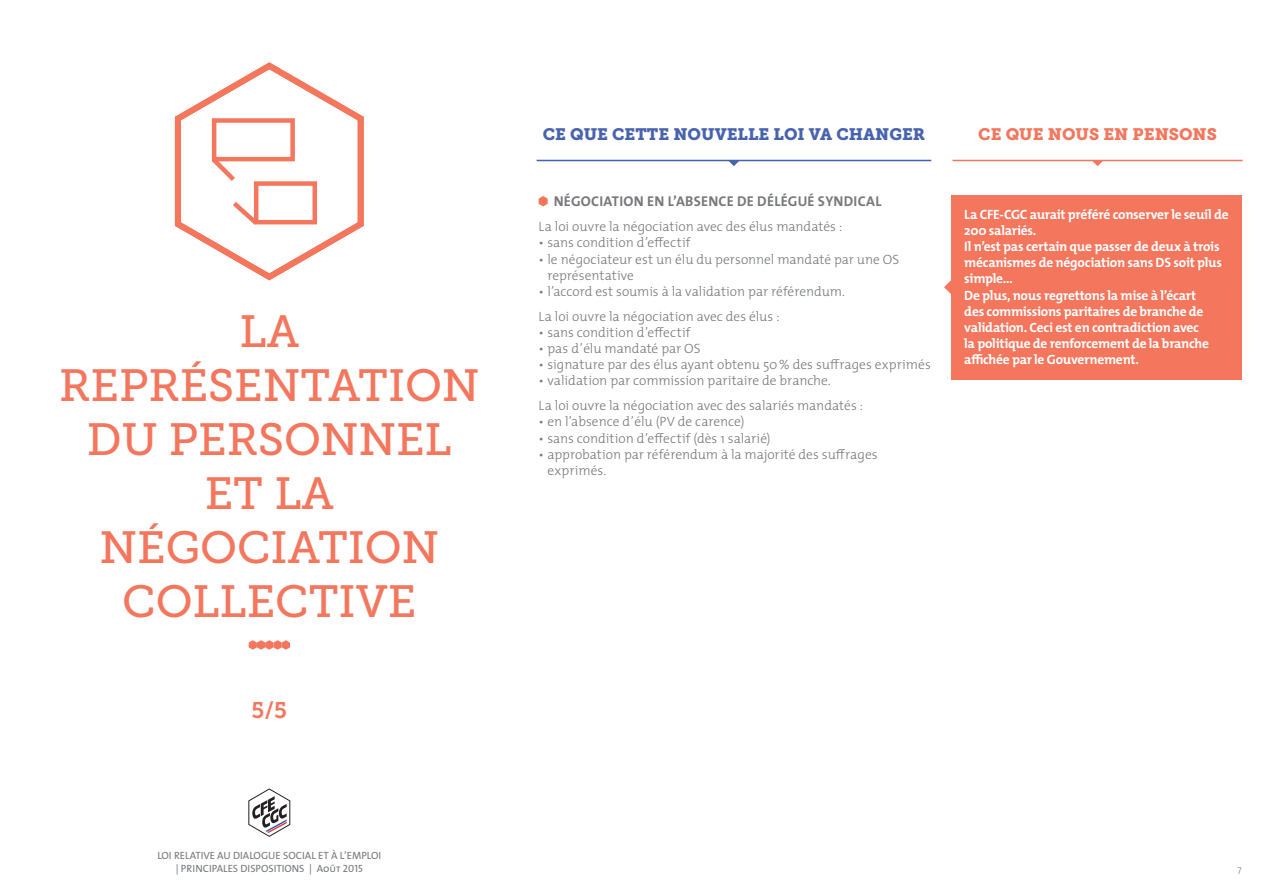
<style>
.page{position:relative;width:1263px;height:893px;background:#fff}
.page>*{position:absolute;margin:0;border:0;box-sizing:border-box;transform-origin:0 0}
.t1{font:45px/54px "Museo Slab 500";color:#f3765d;text-align:center}
.t2{font:22.5px "Museo Slab 700";color:#f3765d}
.t3{font:16.5px "Museo Slab 900";color:#4863ae}
.t4{font:16.5px "Museo Slab 900";color:#f3765d}
.t5{font:700 14.25px "The Mix";letter-spacing:.02em;color:#76787b}
.t6{font:300 13.5px/16.2px "The Mix";color:#76787b}
.t7{font:700 13.5px/16.2px "The Mix";letter-spacing:-.02em;color:#fff}
.t8{font:10.5px/12.6px "The Mix Regular Caps";color:#76787b;text-align:center}
.t9{font:300 9px "The Mix";color:#76787b}
</style>
<div class="page">
<svg style="left:249px;top:789px;width:41px;height:48px"></svg>
<svg style="left:539px;top:196px;width:9px;height:10px"></svg>
<hr style="left:537px;top:160px;width:394px;height:1px;background:#4863ae">
<hr style="left:952px;top:160px;width:291px;height:1px;background:#f3765d">
<svg style="left:728px;top:161px;width:12px;height:5px"></svg>
<svg style="left:1092px;top:161px;width:11px;height:5px"></svg>
<div style="left:951px;top:196px;width:291px;height:184px;background:#f3765d"></div>
<svg style="left:944px;top:280px;width:7px;height:14px"></svg>
<svg style="left:249px;top:640px;width:41px;height:10px"></svg>
<svg style="left:174px;top:62px;width:190px;height:219px"></svg>
<h1 class="t1" style="left:59px;top:305px;width:422px">LA<br>REPRÉSENTATION<br>DU PERSONNEL<br>ET LA<br>NÉGOCIATION<br>COLLECTIVE</h1>
<h2 class="t2" style="left:251px;top:698px;width:37px">5/5</h2>
<p class="t8" style="left:157px;top:849px;width:225px">LOI RELATIVE AU DIALOGUE SOCIAL ET À L’EMPLOI | PRINCIPALES DISPOSITIONS | Août 2015</p>
<p class="t3" style="left:543px;top:125px;width:384px">CE QUE CETTE NOUVELLE LOI VA CHANGER</p>
<p class="t4" style="left:978px;top:125px;width:240px">CE QUE NOUS EN PENSONS</p>
<p class="t5" style="left:554px;top:190px;width:329px">NÉGOCIATION EN L’ABSENCE DE DÉLÉGUÉ SYNDICAL</p>
<p class="t6" style="left:539px;top:218px;width:305px">La loi ouvre la négociation avec des élus mandatés :</p>
<p class="t6" style="left:539px;top:234px;width:153px">• sans condition d’effectif</p>
<p class="t6" style="left:547px;top:250px;width:353px;text-indent:-9px">• le négociateur est un élu du personnel mandaté par une OS représentative</p>
<p class="t6" style="left:539px;top:279px;width:308px;line-height:24.8px">• l’accord est soumis à la validation par référendum.<br>La loi ouvre la négociation avec des élus :</p>
<p class="t6" style="left:539px;top:324px;width:153px">• sans condition d’effectif</p>
<p class="t6" style="left:539px;top:340px;width:163px">• pas d’élu mandaté par OS</p>
<p class="t6" style="left:539px;top:356px;width:394px">• signature par des élus ayant obtenu 50% des suffrages exprimés</p>
<p class="t6" style="left:539px;top:368px;width:326px;line-height:24.8px">• validation par commission paritaire de branche.<br>La loi ouvre la négociation avec des salariés mandatés :</p>
<p class="t6" style="left:539px;top:413px;width:207px">• en l’absence d’élu (PV de carence)</p>
<p class="t6" style="left:539px;top:429px;width:234px">• sans condition d’effectif (dès 1 salarié)</p>
<p class="t6" style="left:547px;top:446px;width:332px;text-indent:-9px">• approbation par référendum à la majorité des suffrages exprimés.</p>
<p class="t7" style="left:964px;top:206px;width:266px">La CFE-CGC aurait préféré conserver le seuil de 200 salariés.<br>Il n’est pas certain que passer de deux à trois mécanismes de négociation sans DS soit plus simple…<br>De plus, nous regrettons la mise à l’écart<br>des commissions paritaires de branche de validation. Ceci est en contradiction avec<br>la politique de renforcement de la branche affichée par le Gouvernement.</p>
<p class="t9" style="left:1237px;top:861px;width:6px">7</p>
</div>
